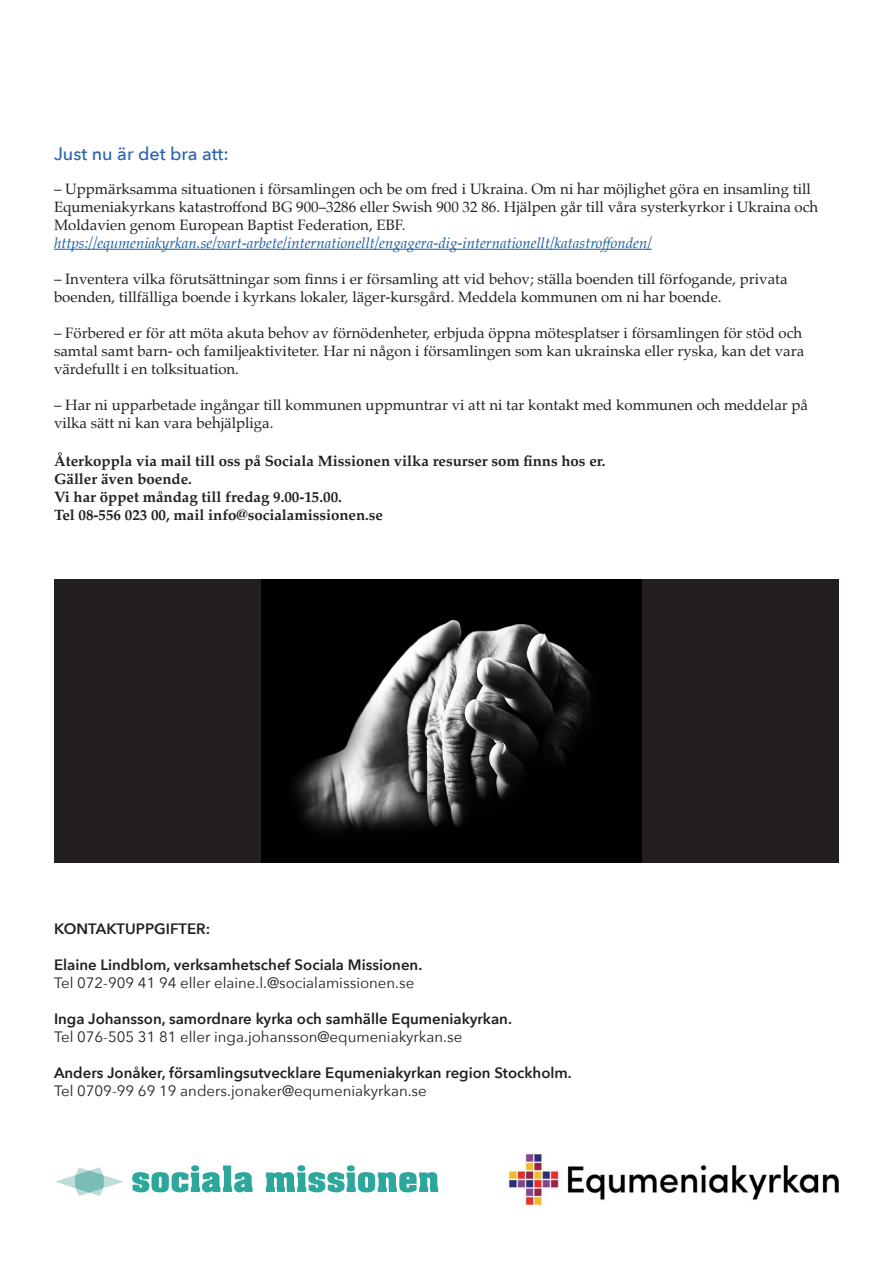
<style>
.page{position:relative;width:893px;height:1263px;background:#fff}
.page>*{position:absolute;margin:0;border:0;box-sizing:border-box;transform-origin:0 0}
.t1{font:500 18px "Avenir Next";color:#2863af}
.t2{font:15px/18px "Palatino";color:#231f20}
.t3{font:600 15px/18px "Avenir Next";color:#231f20}
.t4{font:700 15px/18px "Palatino";color:#231f20}
.t5{font:15px/18px "Avenir Next";color:#231f20}
.s1{font-style:italic;color:#175d9e}
.s2{font-weight:600}
.s3{font-weight:400}
</style>
<div class="page">
<div style="left:226px;top:579px;width:416px;height:283px;background:#231f20"></div>
<img style="left:262px;top:579px;width:380px;height:283px">
<hr style="left:54px;top:249px;width:598px;height:1px;background:#175d9e">
<img style="left:507px;top:1153px;width:332px;height:54px">
<svg style="left:55px;top:1167px;width:69px;height:29px"></svg>
<svg style="left:132px;top:1165px;width:306px;height:27px"></svg>
<div style="left:54px;top:579px;width:197px;height:283px;background:#231f20"></div>
<div style="left:642px;top:579px;width:197px;height:283px;background:#231f20"></div>
<p class="t1" style="left:54px;top:139px;width:176px">Just nu är det bra att:</p>
<p class="t2" style="left:54px;top:180px;width:766px">– Uppmärksamma situationen i församlingen och be om fred i Ukraina. Om ni har möjlighet göra en insamling till Equmeniakyrkans katastroffond BG 900–3286 eller Swish 900 32 86. Hjälpen går till våra systerkyrkor i Ukraina och Moldavien genom European Baptist Federation, EBF. <span class="s1">https://equmeniakyrkan.se/vart-arbete/internationellt/engagera-dig-internationellt/katastroffonden/</span></p>
<p class="t2" style="left:54px;top:270px;width:735px">– Inventera vilka förutsättningar som finns i er församling att vid behov; ställa boenden till förfogande, privata boenden, tillfälliga boende i kyrkans lokaler, läger-kursgård. Meddela kommunen om ni har boende.</p>
<p class="t2" style="left:54px;top:324px;width:752px">– Förbered er för att möta akuta behov av förnödenheter, erbjuda öppna mötesplatser i församlingen för stöd och samtal samt barn- och familjeaktiviteter. Har ni någon i församlingen som kan ukrainska eller ryska, kan det vara värdefullt i en tolksituation.</p>
<p class="t2" style="left:54px;top:396px;width:755px">– Har ni upparbetade ingångar till kommunen uppmuntrar vi att ni tar kontakt med kommunen och meddelar på vilka sätt ni kan vara behjälpliga.</p>
<p class="t4" style="left:54px;top:451px;width:553px">Återkoppla via mail till oss på Sociala Missionen vilka resurser som finns hos er.<br>Gäller även boende.<br>Vi har öppet måndag till fredag 9.00-15.00.<br>Tel 08-556 023 00, mail info@socialamissionen.se</p>
<p class="t3" style="left:54px;top:920px;width:158px">KONTAKTUPPGIFTER:</p>
<p class="t5" style="left:54px;top:955px;width:370px"><span class="s2">Elaine Lindblom, verksamhetschef Sociala Missionen.<br></span>Tel 072-909 41 94 eller elaine.l.@socialamissionen.se</p>
<p class="t3" style="left:54px;top:1010px;width:459px">Inga Johansson, samordnare kyrka och samhälle Equmeniakyrkan.<br><span class="s3">Tel 076-505 31 81 eller inga.johansson@equmeniakyrkan.se</span></p>
<p class="t3" style="left:54px;top:1064px;width:519px">Anders Jonåker, församlingsutvecklare Equmeniakyrkan region Stockholm.<br><span class="s3">Tel 0709-99 69 19 anders.jonaker@equmeniakyrkan.se</span></p>
</div>
